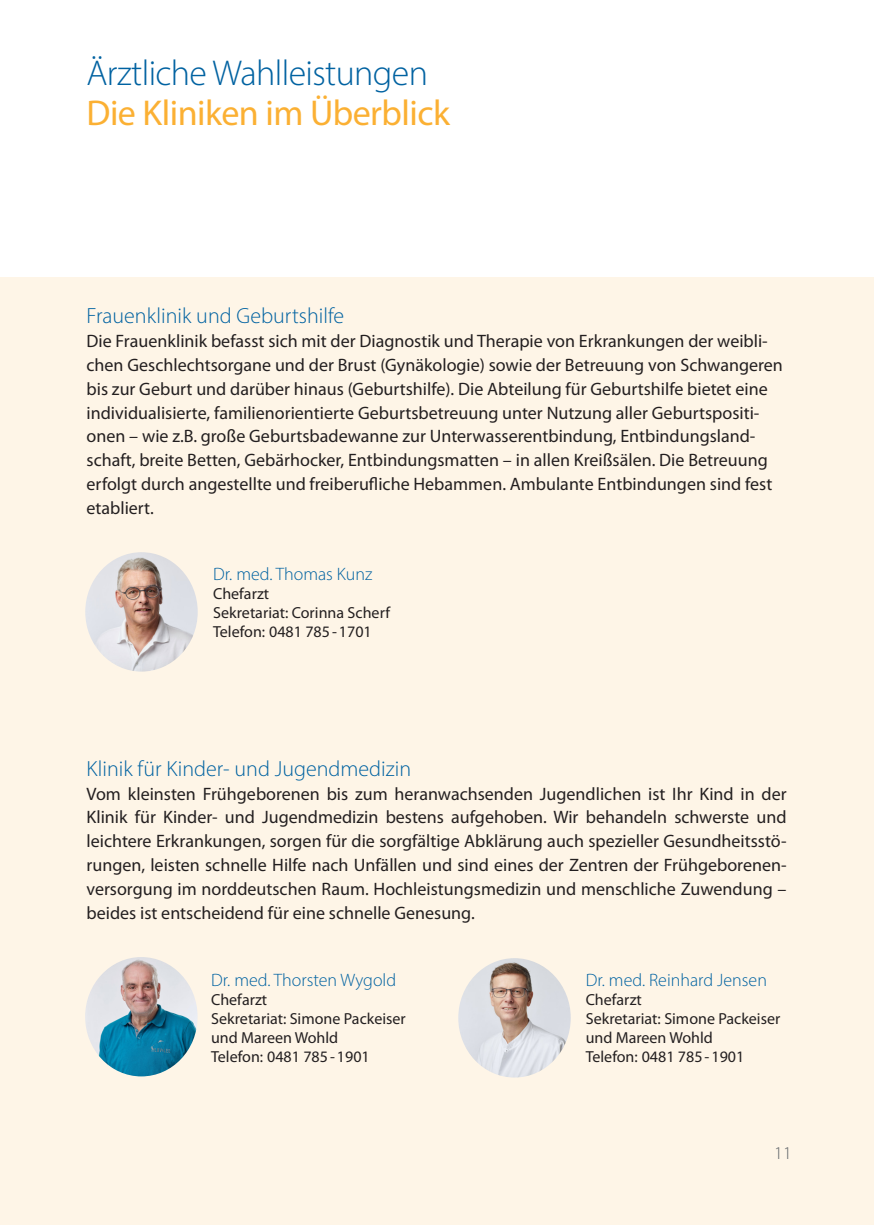
<style>
.page{position:relative;width:874px;height:1225px;background:#fff}
.page>*{position:absolute;margin:0;border:0;box-sizing:border-box;transform-origin:0 0}
.t1{font:36px "Myriad Variable Concept";letter-spacing:-.02em;color:#0062a1}
.t2{font:36px "Myriad Pro";letter-spacing:-.015em;color:#fbb033}
.t3{font:22px "Myriad Variable Concept";color:#0062a1}
.t4{font:18px/23.8px "Myriad Pro";color:#231f20}
.t5{font:18px "Myriad Variable Concept";color:#0062a1}
.t6{font:18px "Myriad Variable Concept";color:#5f6369}
.t7{font:16px/19px "Myriad Pro";color:#231f20}
</style>
<div class="page">
<div style="left:0;top:278px;width:873px;height:947px;background:#fef5e7"></div>
<img style="left:85px;top:552px;width:113px;height:119px">
<img style="left:85px;top:957px;width:112px;height:119px">
<img style="left:458px;top:958px;width:112px;height:119px">
<h1 class="t1" style="left:86px;top:52px;width:343px">Ärztliche Wahlleistungen</h1>
<h1 class="t2" style="left:86px;top:90px;width:365px">Die Kliniken im Überblick</h1>
<p class="t3" style="left:86px;top:303px;width:259px">Frauenklinik und Geburtshilfe</p>
<p class="t4" style="left:86px;top:329px;width:697px">Die Frauenklinik befasst sich mit der Diagnostik und Therapie von Erkrankungen der weibli&shy;chen Geschlechtsorgane und der Brust (Gynäkologie) sowie der Betreuung von Schwangeren bis zur Geburt und darüber hinaus (Geburtshilfe). Die Abteilung für Geburtshilfe bietet eine individualisierte, familienorientierte Geburtsbetreuung unter Nutzung aller Geburtspositi&shy;onen – wie z.B. große Geburtsbadewanne zur Unterwasserentbindung, Entbindungsland&shy;schaft, breite Betten, Gebärhocker, Entbindungsmatten – in allen Kreißsälen. Die Betreuung erfolgt durch angestellte und freiberufliche Hebammen. Ambulante Entbindungen sind fest etabliert.</p>
<p class="t5" style="left:213px;top:564px;width:161px">Dr. med. Thomas Kunz</p>
<p class="t7" style="left:213px;top:584px;width:178px">Chefarzt<br>Sekretariat: Corinna Scherf<br>Telefon: 0481 785-1701</p>
<p class="t3" style="left:86px;top:755px;width:326px">Klinik für Kinder- und Jugendmedizin</p>
<p class="t4" style="left:86px;top:781px;width:701px;text-align:justify">Vom kleinsten Frühgeborenen bis zum heranwachsenden Jugendlichen ist Ihr Kind in der Klinik für Kinder- und Jugendmedizin bestens aufgehoben. Wir behandeln schwerste und leichtere Erkrankungen, sorgen für die sorgfältige Abklärung auch spezieller Gesundheitsstö&shy;rungen, leisten schnelle Hilfe nach Unfällen und sind eines der Zentren der Frühgeborenen&shy;versorgung im norddeutschen Raum. Hochleistungsmedizin und menschliche Zuwendung – beides ist entscheidend für eine schnelle Genesung.</p>
<p class="t5" style="left:211px;top:969px;width:186px">Dr. med. Thorsten Wygold</p>
<p class="t7" style="left:211px;top:989px;width:196px">Chefarzt<br>Sekretariat: Simone Packeiser und Mareen Wohld<br>Telefon: 0481 785-1901</p>
<p class="t5" style="left:585px;top:969px;width:183px">Dr. med. Reinhard Jensen</p>
<p class="t7" style="left:585px;top:989px;width:196px">Chefarzt<br>Sekretariat: Simone Packeiser und Mareen Wohld<br>Telefon: 0481 785-1901</p>
<p class="t6" style="left:773px;top:1142px;width:19px">11</p>
</div>
